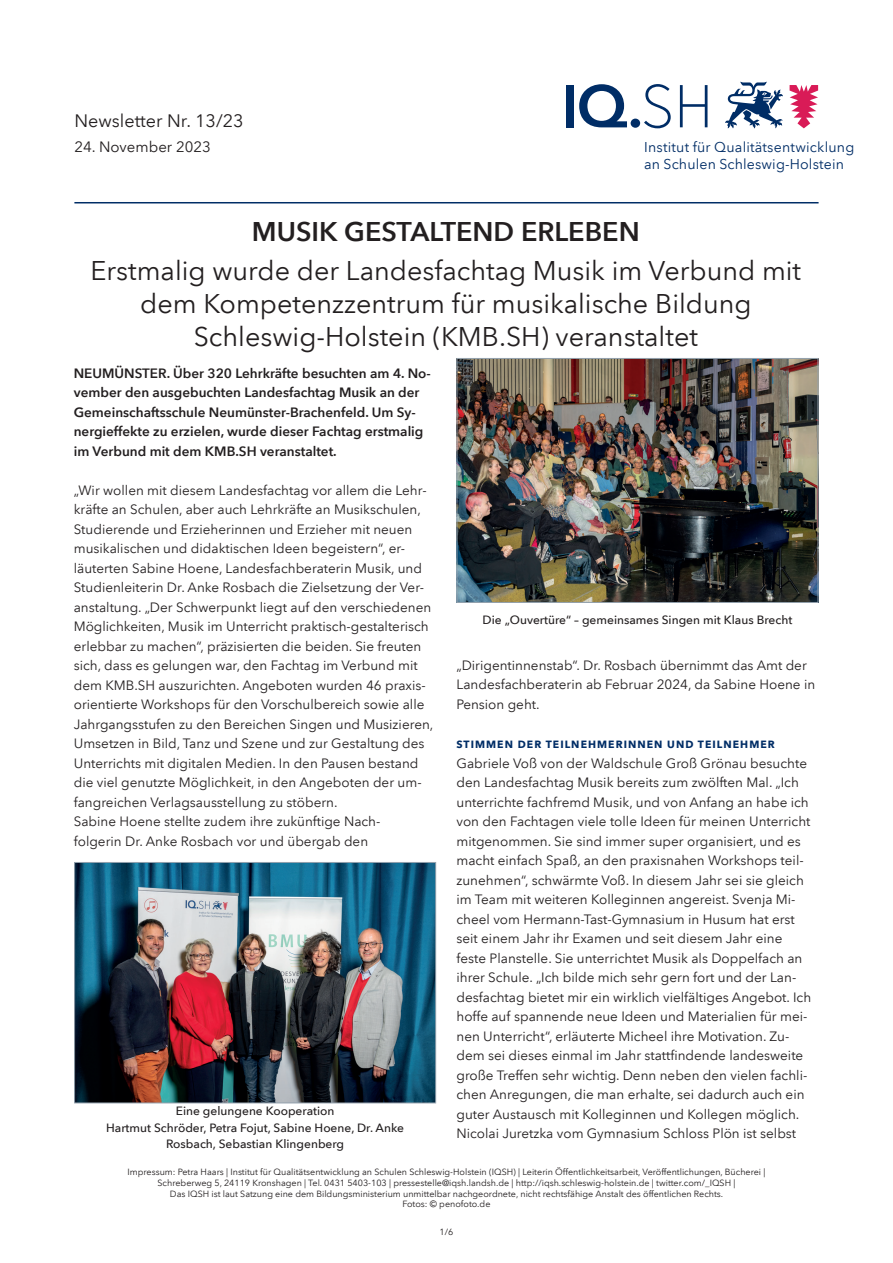
<style>
.page{position:relative;width:893px;height:1263px;background:#fff}
.page>*{position:absolute;margin:0;border:0;box-sizing:border-box;transform-origin:0 0}
.t1{font:27px/33px "Avenir Next LT Pro";color:#231f20;text-align:center}
.t2{font:600 27px "Avenir Next LT Pro";color:#231f20}
.t3{font:18px "Avenir Next LT Pro";color:#231f20}
.t4{font:15px "Avenir Next LT Pro";color:#231f20}
.t5{font:14.25px/17.1px "Avenir Next LT Pro";letter-spacing:.015em;color:#002d66}
.t6{font:13.5px/19.5px "Avenir Next LT Pro";color:#231f20}
.t7{font:600 13.5px/19.5px "Avenir Next LT Pro";color:#231f20}
.t8{font:500 12px/16.5px "Avenir Next LT Pro";color:#231f20;text-align:center}
.t9{font:700 10.5px "Avenir Next LT Pro";letter-spacing:.1em;color:#002d66}
.t10{font:9px/10.8px "Avenir Next LT Pro";color:#231f20;text-align:center}
</style>
<div class="page">
<hr style="left:74px;top:202px;width:745px;height:1px;background:#002d66">
<svg style="left:644px;top:84px;width:27px;height:44px"></svg>
<svg style="left:680px;top:85px;width:27px;height:42px"></svg>
<svg style="left:790px;top:85px;width:28px;height:43px"></svg>
<svg style="left:725px;top:82px;width:58px;height:46px"></svg>
<div style="left:566px;top:85px;width:8px;height:42px;background:#002d66"></div>
<svg style="left:579px;top:84px;width:48px;height:43px"></svg>
<div style="left:631px;top:119px;width:9px;height:9px;background:#002d66;border-radius:50%"></div>
<img style="left:76px;top:864px;width:358px;height:237px">
<div style="left:74px;top:862px;width:362px;height:241px;border:1px solid #94a2ae"></div>
<img style="left:459px;top:360px;width:357px;height:241px">
<div style="left:457px;top:358px;width:361px;height:245px;border:1px solid #94a2ae"></div>
<h2 class="t3" style="left:74px;top:110px;width:171px">Newsletter Nr. 13/23</h2>
<p class="t4" style="left:74px;top:138px;width:138px">24. November 2023</p>
<p class="t5" style="left:644px;top:138px;width:212px">Institut für Qualitätsentwicklung an Schulen Schleswig-Holstein</p>
<h1 class="t2" style="left:252px;top:215px;width:389px">MUSIK GESTALTEND ERLEBEN</h1>
<h1 class="t1" style="left:91px;top:254px;width:712px">Erstmalig wurde der Landesfachtag Musik im Verbund mit dem Kompetenzzentrum für musikalische Bildung<br>Schleswig-Holstein (KMB.SH) veranstaltet</h1>
<p class="t7" style="left:74px;top:363px;width:359px">NEUMÜNSTER. Über 320 Lehrkräfte besuchten am 4. No&shy;vember den ausgebuchten Landesfachtag Musik an der Gemeinschaftsschule Neumünster-Brachenfeld. Um Sy&shy;nergieffekte zu erzielen, wurde dieser Fachtag erstmalig im Verbund mit dem KMB.SH veranstaltet.</p>
<p class="t6" style="left:74px;top:480px;width:361px">„Wir wollen mit diesem Landesfachtag vor allem die Lehr&shy;kräfte an Schulen, aber auch Lehrkräfte an Musikschulen, Studierende und Erzieherinnen und Erzieher mit neuen musikalischen und didaktischen Ideen begeistern“, er&shy;läuterten Sabine Hoene, Landesfachberaterin Musik, und Studienleiterin Dr. Anke Rosbach die Zielsetzung der Ver&shy;anstaltung. „Der Schwerpunkt liegt auf den verschiedenen Möglichkeiten, Musik im Unterricht praktisch-gestalterisch erlebbar zu machen“, präzisierten die beiden. Sie freuten sich, dass es gelungen war, den Fachtag im Verbund mit dem KMB.SH auszurichten. Angeboten wurden 46 praxis&shy;orientierte Workshops für den Vorschulbereich sowie alle Jahrgangsstufen zu den Bereichen Singen und Musizieren, Umsetzen in Bild, Tanz und Szene und zur Gestaltung des Unterrichts mit digitalen Medien. In den Pausen bestand die viel genutzte Möglichkeit, in den Angeboten der um&shy;fangreichen Verlagsausstellung zu stöbern.<br>Sabine Hoene stellte zudem ihre zukünftige Nach-<br>folgerin Dr. Anke Rosbach vor und übergab den</p>
<p class="t8" style="left:483px;top:612px;width:311px">Die „Ouvertüre“ – gemeinsames Singen mit Klaus Brecht</p>
<p class="t6" style="left:456px;top:655px;width:360px">„Dirigentinnenstab“. Dr. Rosbach übernimmt das Amt der<br>Landesfachberaterin ab Februar 2024, da Sabine Hoene in<br>Pension geht.</p>
<p class="t9" style="left:456px;top:738px;width:320px">STIMMEN DER TEILNEHMERINNEN UND TEILNEHMER</p>
<p class="t6" style="left:456px;top:753px;width:356px">Gabriele Voß von der Waldschule Groß Grönau besuchte den Landesfachtag Musik bereits zum zwölften Mal. „Ich unterrichte fachfremd Musik, und von Anfang an habe ich von den Fachtagen viele tolle Ideen für meinen Unterricht mitgenommen. Sie sind immer super organisiert, und es macht einfach Spaß, an den praxisnahen Workshops teil&shy;zunehmen“, schwärmte Voß. In diesem Jahr sei sie gleich im Team mit weiteren Kolleginnen angereist. Svenja Mi&shy;cheel vom Hermann-Tast-Gymnasium in Husum hat erst seit einem Jahr ihr Examen und seit diesem Jahr eine feste Planstelle. Sie unterrichtet Musik als Doppelfach an ihrer Schule. „Ich bilde mich sehr gern fort und der Lan&shy;desfachtag bietet mir ein wirklich vielfältiges Angebot. Ich hoffe auf spannende neue Ideen und Materialien für mei&shy;nen Unterricht“, erläuterte Micheel ihre Motivation. Zu&shy;dem sei dieses einmal im Jahr stattfindende landesweite große Treffen sehr wichtig. Denn neben den vielen fachli&shy;chen Anregungen, die man erhalte, sei dadurch auch ein guter Austausch mit Kolleginnen und Kollegen möglich.<br>Nicolai Juretzka vom Gymnasium Schloss Plön ist selbst</p>
<p class="t8" style="left:106px;top:1103px;width:299px">Eine gelungene Kooperation<br>Hartmut Schröder, Petra Fojut, Sabine Hoene, Dr. Anke<br>Rosbach, Sebastian Klingenberg</p>
<p class="t10" style="left:127px;top:1166px;width:639px">Impressum: Petra Haars | Institut für Qualitätsentwicklung an Schulen Schleswig-Holstein (IQSH) | Leiterin Öffentlichkeitsarbeit, Veröffentlichungen, Bücherei |<br>Schreberweg 5, 24119 Kronshagen | Tel. 0431 5403-103 | pressestelle@iqsh.landsh.de | http://iqsh.schleswig-holstein.de | twitter.com/_IQSH |<br>Das IQSH ist laut Satzung eine dem Bildungsministerium unmittelbar nachgeordnete, nicht rechtsfähige Anstalt des öffentlichen Rechts.</p>
<p class="t10" style="left:402px;top:1199px;width:90px">Fotos: © penofoto.de</p>
<p class="t10" style="left:440px;top:1227px;width:15px">1/6</p>
</div>
